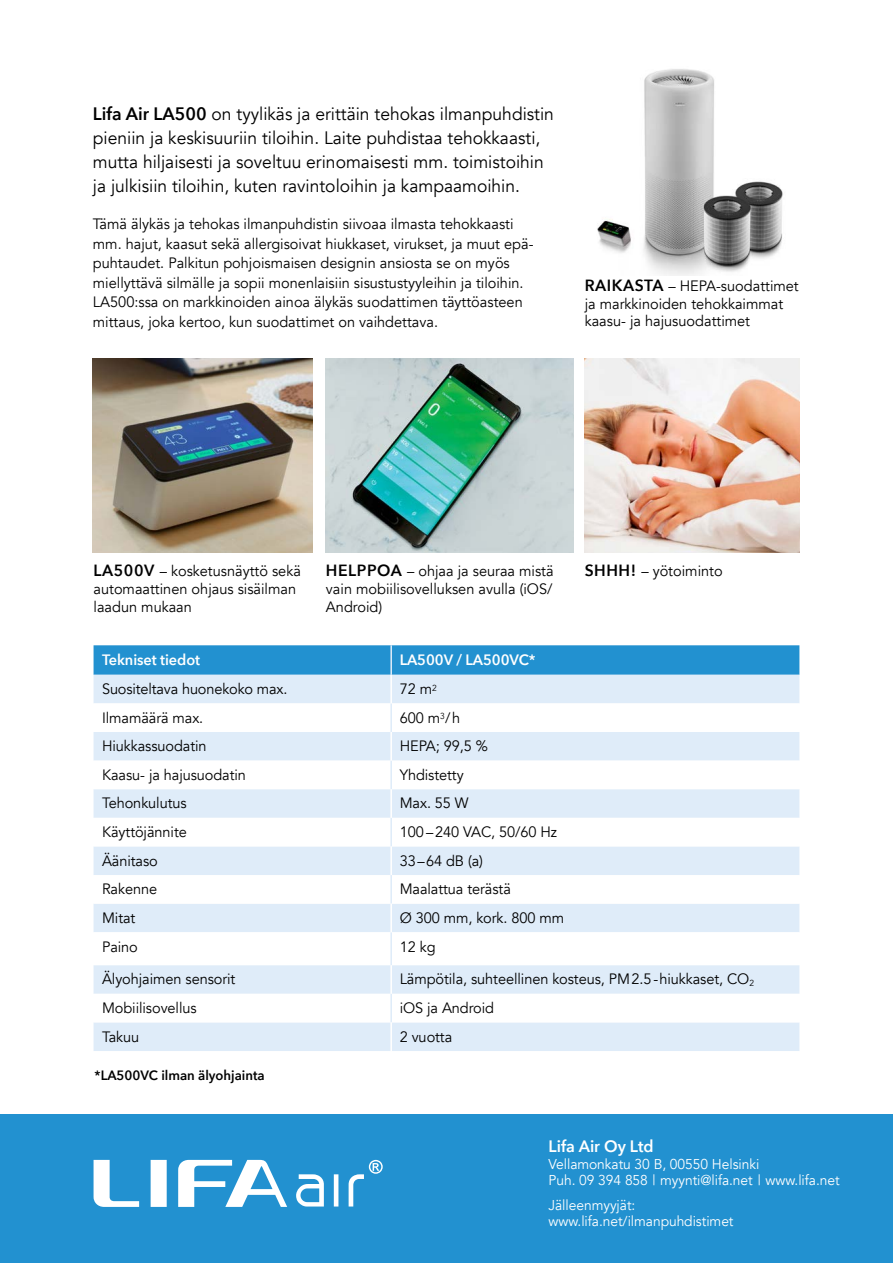
<style>
.page{position:relative;width:893px;height:1263px;background:#fff}
.page>*{position:absolute;margin:0;border:0;box-sizing:border-box;transform-origin:0 0}
.t1{font:18px/24px "Avenir";color:#000}
.t2{font:600 16.5px "Avenir Next";color:#fff}
.t3{font:15px/17.5px "Avenir";color:#000}
.t4{font:600 15px "Avenir Next";letter-spacing:-.005em;color:#fff}
.t5{font:14.25px/16.2px "Avenir";letter-spacing:-.005em;color:#fff}
.t6{font:600 13.5px "Avenir Next";color:#000}
.s1{font-family:"Avenir Next";font-weight:600}
.s2{font-family:"Avenir Next";font-weight:600;font-size:16.2px}
</style>
<div class="page">
<div style="left:0;top:1114px;width:893px;height:149px;background:#2291d0"></div>
<div style="left:94px;top:645px;width:705px;height:30px;background:#2291d0"></div>
<div style="left:94px;top:675px;width:705px;height:376px;background:#dfecf9"></div>
<svg style="left:94px;top:703px;width:705px;height:319px"></svg>
<hr style="left:390px;top:645px;width:2px;height:30px;background:#dfecf9">
<hr style="left:390px;top:703px;width:2px;height:29px;background:#dfecf9">
<hr style="left:390px;top:761px;width:2px;height:28px;background:#dfecf9">
<hr style="left:390px;top:818px;width:2px;height:28px;background:#dfecf9">
<hr style="left:390px;top:875px;width:2px;height:29px;background:#dfecf9">
<hr style="left:390px;top:932px;width:2px;height:33px;background:#dfecf9">
<hr style="left:390px;top:994px;width:2px;height:28px;background:#dfecf9">
<hr style="left:390px;top:675px;width:2px;height:28px;background:#fff">
<hr style="left:390px;top:732px;width:2px;height:29px;background:#fff">
<hr style="left:390px;top:789px;width:2px;height:29px;background:#fff">
<hr style="left:390px;top:846px;width:2px;height:29px;background:#fff">
<hr style="left:390px;top:904px;width:2px;height:28px;background:#fff">
<hr style="left:390px;top:965px;width:2px;height:29px;background:#fff">
<hr style="left:390px;top:1022px;width:2px;height:29px;background:#fff">
<img style="left:326px;top:358px;width:247px;height:195px">
<img style="left:93px;top:358px;width:220px;height:195px">
<svg style="left:94px;top:1160px;width:289px;height:47px"></svg>
<img style="left:597px;top:69px;width:186px;height:206px">
<img style="left:585px;top:358px;width:214px;height:195px">
<p class="t1" style="left:93px;top:102px;width:463px"><span class="s1">Lifa Air LA500</span> on tyylikäs ja erittäin tehokas ilmanpuhdistin pieniin ja keskisuuriin tiloihin. Laite puhdistaa tehokkaasti, mutta hiljaisesti ja soveltuu erinomaisesti mm. toimistoihin ja julkisiin tiloihin, kuten ravintoloihin ja kampaamoihin.</p>
<p class="t3" style="left:93px;top:215px;width:442px;line-height:19.5px">Tämä älykäs ja tehokas ilmanpuhdistin siivoaa ilmasta tehokkaasti mm. hajut, kaasut sekä allergisoivat hiukkaset, virukset, ja muut epä&shy;puhtaudet. Palkitun pohjoismaisen designin ansiosta se on myös miellyttävä silmälle ja sopii monenlaisiin sisustustyyleihin ja tiloihin.<br>LA500:ssa on markkinoiden ainoa älykäs suodattimen täyttöasteen mittaus, joka kertoo, kun suodattimet on vaihdettava.</p>
<p class="t3" style="left:585px;top:278px;width:216px"><span class="s2">RAIKASTA</span> – HEPA-suodattimet ja markkinoiden tehokkaimmat kaasu- ja hajusuodattimet</p>
<p class="t3" style="left:94px;top:563px;width:209px"><span class="s2">LA500V</span> – kosketusnäyttö sekä automaattinen ohjaus sisäilman laadun mukaan</p>
<p class="t3" style="left:326px;top:563px;width:229px"><span class="s2">HELPPOA</span> – ohjaa ja seuraa mistä</p>
<p class="t3" style="left:585px;top:563px;width:140px"><span class="s2">SHHH!</span> – yötoiminto</p>
<p class="t3" style="left:326px;top:580px;width:228px">vain mobiilisovelluksen avulla (iOS/<br>Android)</p>
<p class="t4" style="left:102px;top:647px;width:100px">Tekniset tiedot</p>
<p class="t4" style="left:400px;top:647px;width:137px">LA500V / LA500VC*</p>
<p class="t3" style="left:102px;top:680px;width:187px">Suositeltava huonekoko max.</p>
<p class="t3" style="left:400px;top:680px;width:39px">72 m<sup>2</sup></p>
<p class="t3" style="left:102px;top:709px;width:103px">Ilmamäärä max.</p>
<p class="t3" style="left:400px;top:709px;width:62px">600 m<sup>3</sup>/h</p>
<p class="t3" style="left:102px;top:737px;width:106px">Hiukkassuodatin</p>
<p class="t3" style="left:400px;top:737px;width:90px">HEPA; 99,5 %</p>
<p class="t3" style="left:102px;top:766px;width:146px">Kaasu- ja hajusuodatin</p>
<p class="t3" style="left:400px;top:766px;width:65px">Yhdistetty</p>
<p class="t3" style="left:102px;top:795px;width:86px">Tehonkulutus</p>
<p class="t3" style="left:400px;top:795px;width:70px">Max. 55 W</p>
<p class="t3" style="left:102px;top:823px;width:86px">Käyttöjännite</p>
<p class="t3" style="left:400px;top:823px;width:159px">100 –240 VAC, 50/60 Hz</p>
<p class="t3" style="left:102px;top:852px;width:57px">Äänitaso</p>
<p class="t3" style="left:400px;top:852px;width:85px">33–64 dB (a)</p>
<p class="t3" style="left:102px;top:881px;width:57px">Rakenne</p>
<p class="t3" style="left:400px;top:881px;width:113px">Maalattua terästä</p>
<p class="t3" style="left:102px;top:909px;width:35px">Mitat</p>
<p class="t3" style="left:400px;top:909px;width:166px">Ø 300 mm, kork. 800 mm</p>
<p class="t3" style="left:102px;top:938px;width:37px">Paino</p>
<p class="t3" style="left:400px;top:938px;width:37px">12 kg</p>
<p class="t3" style="left:102px;top:971px;width:135px">Älyohjaimen sensorit</p>
<p class="t3" style="left:400px;top:971px;width:356px">Lämpötila, suhteellinen kosteus, PM2.5-hiukkaset, CO<sub>2</sub></p>
<p class="t3" style="left:102px;top:999px;width:96px">Mobiilisovellus</p>
<p class="t3" style="left:400px;top:999px;width:96px">iOS ja Android</p>
<p class="t3" style="left:102px;top:1028px;width:39px">Takuu</p>
<p class="t3" style="left:400px;top:1028px;width:54px">2 vuotta</p>
<p class="t6" style="left:95px;top:1063px;width:172px">*LA500VC ilman älyohjainta</p>
<p class="t2" style="left:549px;top:1132px;width:107px">Lifa Air Oy Ltd</p>
<p class="t5" style="left:549px;top:1156px;width:293px">Vellamonkatu 30 B, 00550 Helsinki<br>Puh. 09 394 858 | myynti@lifa.net | www.lifa.net</p>
<p class="t5" style="left:549px;top:1197px;width:186px">Jälleenmyyjät: www.lifa.net/ilmanpuhdistimet</p>
</div>
